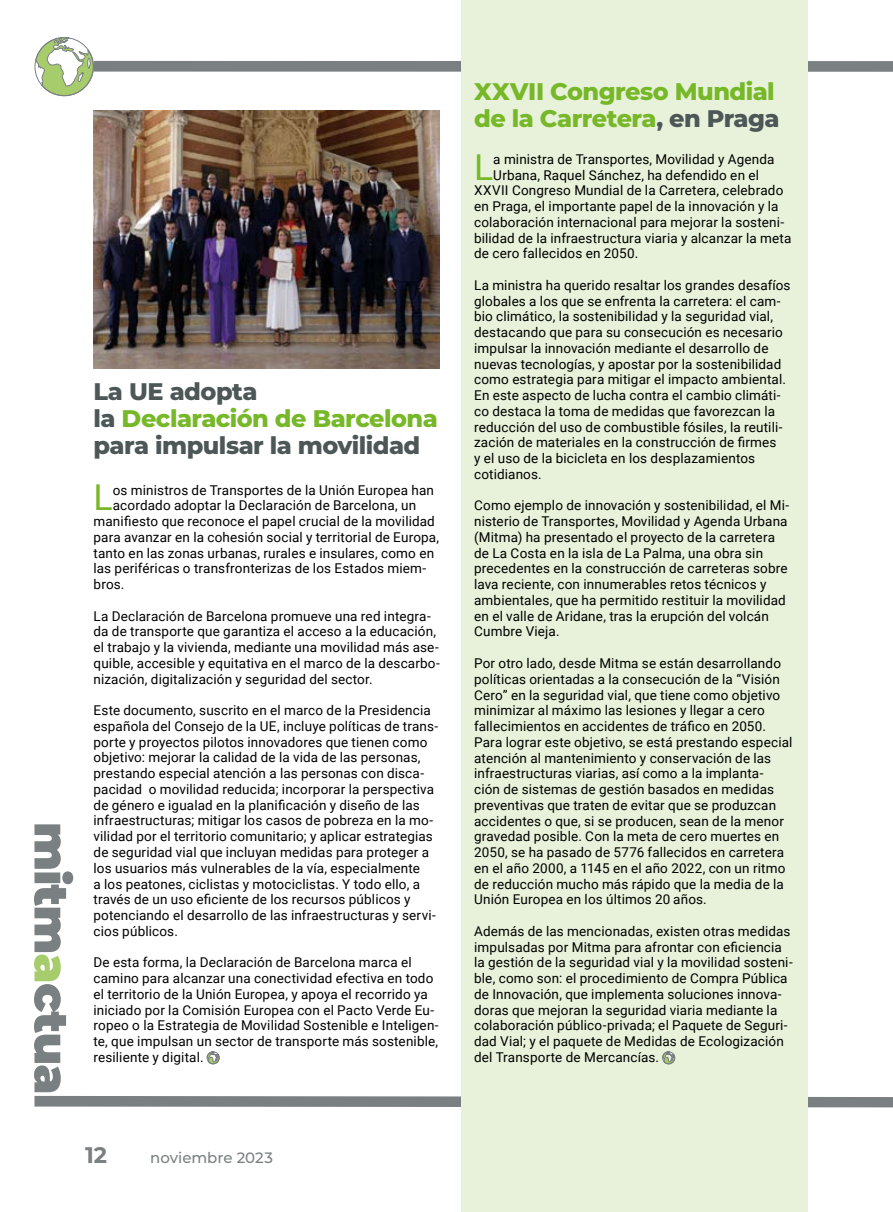
<style>
.page{position:relative;width:893px;height:1212px;background:#fff}
.page>*{position:absolute;margin:0;border:0;box-sizing:border-box;transform-origin:0 0}
.t1{font:35.7px "Roboto";color:#76b828}
.t2{font:800 24px/27px "Montserrat";letter-spacing:-.025em;color:#4d5758}
.t3{font:800 24px/27px "Montserrat";letter-spacing:-.02em;color:#76b828}
.t4{font:700 22.5px "Montserrat";color:#7a8081}
.t5{font:500 15px "Montserrat";letter-spacing:-.005em;color:#7a8081}
.t6{font:13.5px/15.8px "Roboto";letter-spacing:.01em;color:#000}
.s1{color:#76b828}
.s2{color:#4d5758}
</style>
<div class="page">
<svg style="left:94px;top:61px;width:799px;height:11px;background:#7e8485"></svg>
<svg style="left:34px;top:984px;width:859px;height:124px"></svg>
<svg style="left:34px;top:824px;width:39px;height:157px"></svg>
<svg style="left:35px;top:37px;width:59px;height:59px"></svg>
<div style="left:35px;top:37px;width:59px;height:59px;border:1px solid #7a8081;border-radius:50%"></div>
<div style="left:461px;top:0;width:347px;height:1212px;background:#e8f1d9"></div>
<svg style="left:207px;top:1051px;width:12px;height:13px"></svg>
<div style="left:207px;top:1052px;width:12px;height:12px;border:1px solid #7a8081;border-radius:50%"></div>
<svg style="left:663px;top:1051px;width:12px;height:13px"></svg>
<div style="left:662px;top:1052px;width:13px;height:12px;border:1px solid #7a8081;border-radius:50%"></div>
<img style="left:94px;top:110px;width:346px;height:259px">
<h2 class="t2" style="left:94px;top:376px;width:346px">La UE adopta<br>la <span class="s1">Declaración de Barcelona </span>para impulsar la movilidad</h2>
<h1 class="t1" style="left:94px;top:473px;width:21px">L</h1>
<p class="t6" style="left:113px;top:481px;width:323px">os ministros de Transportes de la Unión Europea han</p>
<p class="t6" style="left:113px;top:497px;width:305px">acordado adoptar la Declaración de Barcelona, un</p>
<p class="t6" style="left:94px;top:513px;width:343px">manifiesto que reconoce el papel crucial de la movilidad</p>
<p class="t6" style="left:94px;top:529px;width:347px">para avanzar en la cohesión social y territorial de Europa,</p>
<p class="t6" style="left:94px;top:544px;width:342px">tanto en las zonas urbanas, rurales e insulares, como en</p>
<p class="t6" style="left:94px;top:560px;width:334px">las periféricas o transfronterizas de los Estados miem-</p>
<p class="t6" style="left:94px;top:576px;width:32px">bros.</p>
<p class="t6" style="left:94px;top:607px;width:348px">La Declaración de Barcelona promueve una red integra&shy;da de transporte que garantiza el acceso a la educación, el trabajo y la vivienda, mediante una movilidad más ase&shy;quible, accesible y equitativa en el marco de la descarbo&shy;nización, digitalización y seguridad del sector.</p>
<p class="t6" style="left:94px;top:702px;width:346px">Este documento, suscrito en el marco de la Presidencia española del Consejo de la UE, incluye políticas de trans&shy;porte y proyectos pilotos innovadores que tienen como objetivo: mejorar la calidad de la vida de las personas, prestando especial atención a las personas con disca&shy;pacidad o movilidad reducida; incorporar la perspectiva de género e igualad en la planificación y diseño de las infraestructuras; mitigar los casos de pobreza en la mo&shy;vilidad por el territorio comunitario; y aplicar estrategias de seguridad vial que incluyan medidas para proteger a los usuarios más vulnerables de la vía, especialmente<br>a los peatones, ciclistas y motociclistas. Y todo ello, a través de un uso eficiente de los recursos públicos y potenciando el desarrollo de las infraestructuras y servi&shy;cios públicos.</p>
<p class="t6" style="left:94px;top:954px;width:347px">De esta forma, la Declaración de Barcelona marca el camino para alcanzar una conectividad efectiva en todo el territorio de la Unión Europea, y apoya el recorrido ya iniciado por la Comisión Europea con el Pacto Verde Eu&shy;ropeo o la Estrategia de Movilidad Sostenible e Inteligen&shy;te, que impulsan un sector de transporte más sostenible, resiliente y digital.</p>
<h3 class="t4" style="left:85px;top:1139px;width:24px">12</h3>
<p class="t5" style="left:150px;top:1147px;width:124px">noviembre 2023</p>
<h2 class="t3" style="left:474px;top:77px;width:307px">XXVII Congreso Mundial de la Carretera<span class="s2">, en Praga</span></h2>
<h1 class="t1" style="left:474px;top:142px;width:21px">L</h1>
<p class="t6" style="left:493px;top:151px;width:283px">a ministra de Transportes, Movilidad y Agenda</p>
<p class="t6" style="left:493px;top:166px;width:267px">Urbana, Raquel Sánchez, ha defendido en el</p>
<p class="t6" style="left:474px;top:182px;width:311px">XXVII Congreso Mundial de la Carretera, celebrado</p>
<p class="t6" style="left:474px;top:198px;width:306px">en Praga, el importante papel de la innovación y la</p>
<p class="t6" style="left:474px;top:214px;width:312px">colaboración internacional para mejorar la sosteni-</p>
<p class="t6" style="left:474px;top:229px;width:319px">bilidad de la infraestructura viaria y alcanzar la meta</p>
<p class="t6" style="left:474px;top:245px;width:166px">de cero fallecidos en 2050.</p>
<p class="t6" style="left:474px;top:277px;width:318px">La ministra ha querido resaltar los grandes desafíos globales a los que se enfrenta la carretera: el cam&shy;bio climático, la sostenibilidad y la seguridad vial, destacando que para su consecución es necesario impulsar la innovación mediante el desarrollo de nuevas tecnologías, y apostar por la sostenibilidad como estrategia para mitigar el impacto ambiental.<br>En este aspecto de lucha contra el cambio climáti&shy;co destaca la toma de medidas que favorezcan la reducción del uso de combustible fósiles, la reutili&shy;zación de materiales en la construcción de firmes<br>y el uso de la bicicleta en los desplazamientos cotidianos.</p>
<p class="t6" style="left:474px;top:497px;width:316px">Como ejemplo de innovación y sostenibilidad, el Mi&shy;nisterio de Transportes, Movilidad y Agenda Urbana (Mitma) ha presentado el proyecto de la carretera de La Costa en la isla de La Palma, una obra sin precedentes en la construcción de carreteras sobre lava reciente, con innumerables retos técnicos y ambientales, que ha permitido restituir la movilidad en el valle de Aridane, tras la erupción del volcán Cumbre Vieja.</p>
<p class="t6" style="left:474px;top:655px;width:320px">Por otro lado, desde Mitma se están desarrollando políticas orientadas a la consecución de la “Visión Cero” en la seguridad vial, que tiene como objetivo minimizar al máximo las lesiones y llegar a cero fallecimientos en accidentes de tráfico en 2050.<br>Para lograr este objetivo, se está prestando especial atención al mantenimiento y conservación de las infraestructuras viarias, así como a la implanta&shy;ción de sistemas de gestión basados en medidas preventivas que traten de evitar que se produzcan accidentes o que, si se producen, sean de la menor gravedad posible. Con la meta de cero muertes en 2050, se ha pasado de 5776 fallecidos en carretera en el año 2000, a 1145 en el año 2022, con un ritmo de reducción mucho más rápido que la media de la Unión Europea en los últimos 20 años.</p>
<p class="t6" style="left:474px;top:923px;width:320px">Además de las mencionadas, existen otras medidas impulsadas por Mitma para afrontar con eficiencia la gestión de la seguridad vial y la movilidad sosteni&shy;ble, como son: el procedimiento de Compra Pública de Innovación, que implementa soluciones innova&shy;doras que mejoran la seguridad viaria mediante la colaboración público-privada; el Paquete de Seguri&shy;dad Vial; y el paquete de Medidas de Ecologización del Transporte de Mercancías.</p>
</div>
